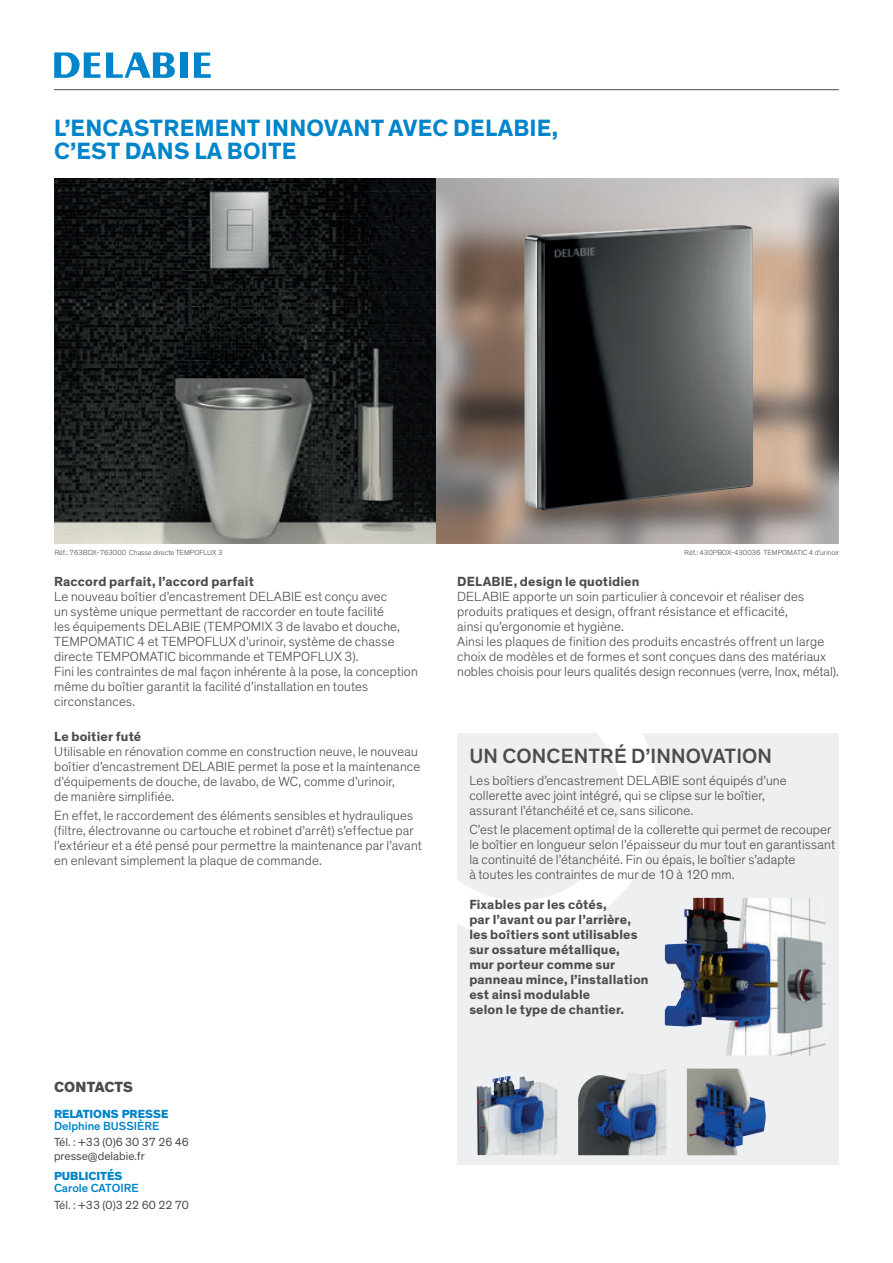
<style>
.page{position:relative;width:893px;height:1263px;background:#fff}
.page>*{position:absolute;margin:0;border:0;box-sizing:border-box;transform-origin:0 0}
.t1{font:700 24px/22.5px "Theinhardt";letter-spacing:.01em;color:#0084ca}
.t2{font:500 21px "Theinhardt";letter-spacing:.01em;color:#4b4c4d}
.t3{font:800 15px "Theinhardt";color:#4b4c4d}
.t4{font:300 13.5px/15px "Theinhardt";letter-spacing:.01em;color:#4b4c4d}
.t5{font:700 13.5px/15px "Theinhardt";letter-spacing:.01em;color:#4b4c4d}
.t6{font:12px/13.5px "Theinhardt";color:#4b4c4d}
.t7{font:500 12px "Theinhardt";color:#0084ca}
.t8{font:800 12px "Theinhardt";color:#0084ca}
.t9{font:300 7.5px "Theinhardt";color:#4b4c4d}
</style>
<div class="page">
<img style="left:436px;top:179px;width:403px;height:364px">
<img style="left:54px;top:179px;width:382px;height:364px">
<div style="left:457px;top:733px;width:382px;height:432px;background:#edeff0"></div>
<img style="left:665px;top:898px;width:160px;height:157px">
<img style="left:477px;top:1075px;width:81px;height:80px">
<img style="left:578px;top:1069px;width:88px;height:86px">
<img style="left:687px;top:1068px;width:79px;height:87px">
<img style="left:524px;top:224px;width:230px;height:287px">
<hr style="left:54px;top:89px;width:785px;height:1px;background:#4b4c4d">
<svg style="left:54px;top:52px;width:46px;height:26px"></svg>
<svg style="left:106px;top:52px;width:69px;height:26px"></svg>
<div style="left:180px;top:52px;width:7px;height:26px;background:#0084ca"></div>
<svg style="left:194px;top:52px;width:17px;height:26px"></svg>
<svg style="left:457px;top:733px;width:202px;height:206px"></svg>
<h1 class="t1" style="left:54px;top:117px;width:505px">L’ENCASTREMENT INNOVANT AVEC DELABIE,<br>C’EST DANS LA BOITE</h1>
<p class="t9" style="left:54px;top:548px;width:170px">Réf.: 763BOX-763000 Chasse directe TEMPOFLUX 3</p>
<p class="t9" style="left:684px;top:548px;width:157px">Réf.: 430PBOX-430036 TEMPOMATIC 4 d’urinoir</p>
<p class="t5" style="left:54px;top:574px;width:201px">Raccord parfait, l’accord parfait</p>
<p class="t4" style="left:54px;top:589px;width:365px">Le nouveau boîtier d’encastrement DELABIE est conçu avec<br>un système unique permettant de raccorder en toute facilité<br>les équipements DELABIE (TEMPOMIX 3 de lavabo et douche, TEMPOMATIC 4 et TEMPOFLUX d’urinoir, système de chasse directe TEMPOMATIC bicommande et TEMPOFLUX 3).<br>Fini les contraintes de mal façon inhérente à la pose, la conception même du boîtier garantit la facilité d’installation en toutes circonstances.</p>
<p class="t5" style="left:54px;top:729px;width:89px">Le boitier futé</p>
<p class="t4" style="left:54px;top:744px;width:368px">Utilisable en rénovation comme en construction neuve, le nouveau boîtier d’encastrement DELABIE permet la pose et la maintenance d’équipements de douche, de lavabo, de WC, comme d’urinoir,<br>de manière simplifiée.</p>
<p class="t4" style="left:54px;top:808px;width:369px">En effet, le raccordement des éléments sensibles et hydrauliques (filtre, électrovanne ou cartouche et robinet d’arrêt) s’effectue par l’extérieur et a été pensé pour permettre la maintenance par l’avant en enlevant simplement la plaque de commande.</p>
<p class="t3" style="left:54px;top:1078px;width:80px">CONTACTS</p>
<p class="t8" style="left:54px;top:1106px;width:116px">RELATIONS PRESSE</p>
<p class="t7" style="left:54px;top:1119px;width:107px">Delphine BUSSIÈRE</p>
<p class="t6" style="left:54px;top:1136px;width:137px">Tél. : +33 (0)6 30 37 26 46 presse@delabie.fr</p>
<p class="t8" style="left:54px;top:1169px;width:70px">PUBLICITÉS</p>
<p class="t7" style="left:54px;top:1181px;width:86px">Carole CATOIRE</p>
<p class="t6" style="left:54px;top:1198px;width:137px">Tél. : +33 (0)3 22 60 22 70</p>
<p class="t5" style="left:457px;top:574px;width:184px">DELABIE, design le quotidien</p>
<p class="t4" style="left:457px;top:589px;width:383px">DELABIE apporte un soin particulier à concevoir et réaliser des produits pratiques et design, offrant résistance et efficacité,<br>ainsi qu’ergonomie et hygiène.<br>Ainsi les plaques de finition des produits encastrés offrent un large choix de modèles et de formes et sont conçues dans des matériaux nobles choisis pour leurs qualités design reconnues (verre, Inox, métal).</p>
<h2 class="t2" style="left:469px;top:744px;width:304px">UN CONCENTRÉ D’INNOVATION</h2>
<p class="t4" style="left:469px;top:773px;width:319px">Les boîtiers d’encastrement DELABIE sont équipés d’une collerette avec joint intégré, qui se clipse sur le boîtier, assurant l’étanchéité et ce, sans silicone.</p>
<p class="t4" style="left:469px;top:822px;width:367px">C’est le placement optimal de la collerette qui permet de recouper le boîtier en longueur selon l’épaisseur du mur tout en garantissant la continuité de l’étanchéité. Fin ou épais, le boîtier s’adapte<br>à toutes les contraintes de mur de 10 à 120 mm.</p>
<p class="t5" style="left:469px;top:897px;width:181px">Fixables par les côtés,<br>par l’avant ou par l’arrière, les boîtiers sont utilisables sur ossature métallique,<br>mur porteur comme sur panneau mince, l’installation est ainsi modulable<br>selon le type de chantier.</p>
</div>
